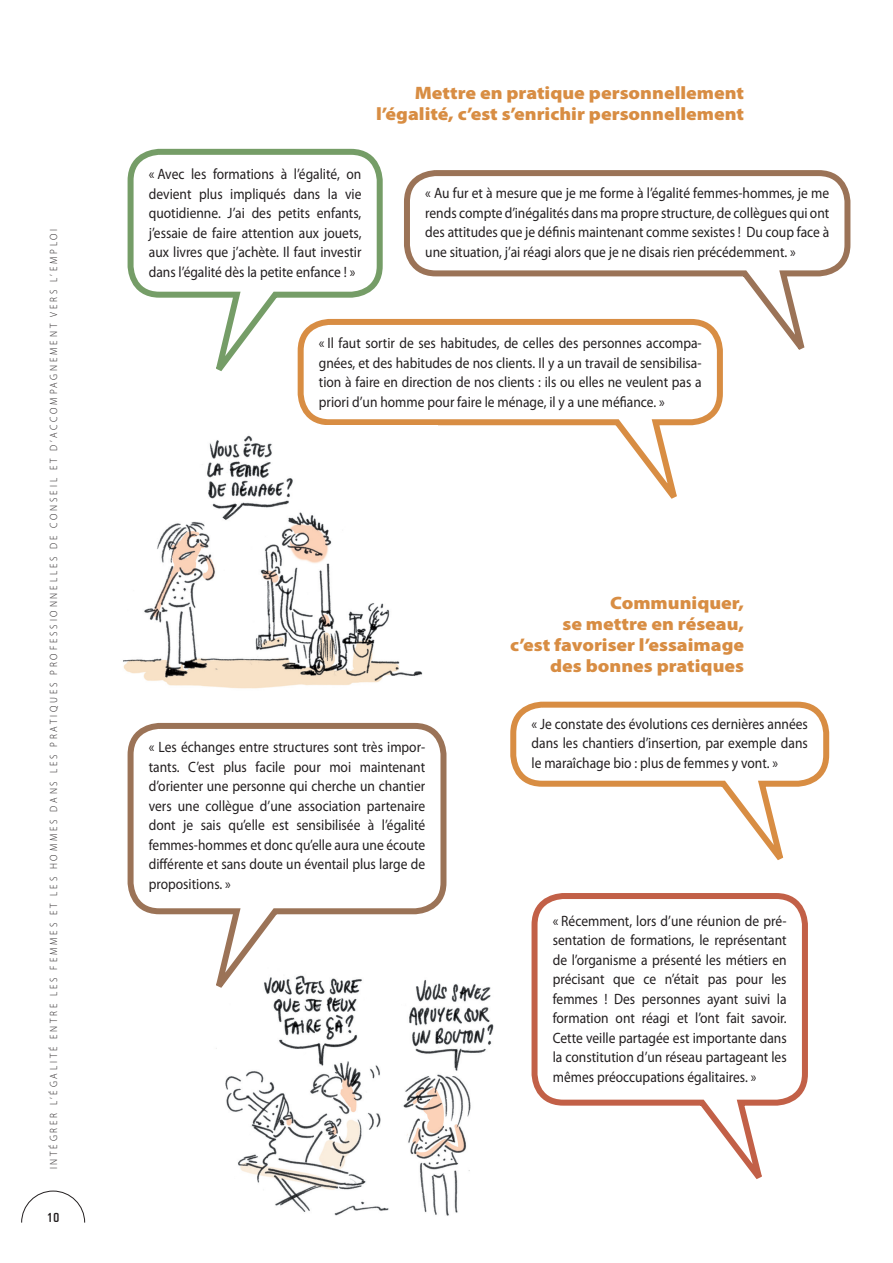
<style>
.page{position:relative;width:893px;height:1263px;background:#fff}
.page>*{position:absolute;margin:0;border:0;box-sizing:border-box;transform-origin:0 0}
.Inter{font:900 18px/21px "Myriad Pro";color:#d88d43;text-align:right;scale:1.1 1}
.Encadré{font:15px/19.5px "Myriad Pro";color:#231f20;text-align:justify;scale:.9 1}
.t1{font:700 13.5px "Cholla Sans";color:#231f20}
.t2{font:300 10.5px "Myriad Pro";letter-spacing:.3em;color:#231f20;scale:.9 1}
</style>
<div class="page">
<svg style="left:21px;top:1190px;width:64px;height:33px"></svg>
<img style="left:216px;top:984px;width:278px;height:232px">
<svg style="left:127px;top:148px;width:256px;height:223px"></svg>
<svg style="left:127px;top:722px;width:322px;height:291px"></svg>
<svg style="left:295px;top:316px;width:428px;height:183px"></svg>
<svg style="left:531px;top:893px;width:277px;height:286px"></svg>
<svg style="left:401px;top:170px;width:450px;height:205px"></svg>
<svg style="left:510px;top:701px;width:320px;height:159px"></svg>
<img style="left:123px;top:425px;width:314px;height:264px">
<p class="t2" style="left:48px;top:1169px;width:1047px;rotate:-90deg">INTÉGRER L’ÉGALITÉ ENTRE LES FEMMES ET LES HOMMES DANS LES PRATIQUES PROFESSIONNELLES DE CONSEIL ET D’ACCOMPAGNEMENT VERS L’EMPLOI</p>
<p class="t1" style="left:47px;top:1210px;width:14px">10</p>
<p class="Inter" style="left:376px;top:82px;width:336px">Mettre en pratique personnellement l’égalité, c’est s’enrichir personnellement</p>
<p class="Encadré" style="left:149px;top:165px;width:238px">« Avec les formations à l’égalité, on devient plus impliqués dans la vie quotidienne. J’ai des petits enfants, j’essaie de faire attention aux jouets, aux livres que j’achète. Il faut investir dans l’égalité dès la petite enfance ! »</p>
<p class="Encadré" style="left:425px;top:184px;width:450px">« Au fur et à mesure que je me forme à l’égalité femmes-hommes, je me rends compte d’inégalités dans ma propre structure, de collègues qui ont des attitudes que je définis maintenant comme sexistes ! Du coup face à une situation, j’ai réagi alors que je ne disais rien précédemment. »</p>
<p class="Encadré" style="left:319px;top:334px;width:427px">« Il faut sortir de ses habitudes, de celles des personnes accompa&shy;gnées, et des habitudes de nos clients. Il y a un travail de sensibilisa&shy;tion à faire en direction de nos clients : ils ou elles ne veulent pas a priori d’un homme pour faire le ménage, il y a une méfiance. »</p>
<p class="Encadré" style="left:149px;top:738px;width:309px">« Les échanges entre structures sont très impor&shy;tants. C’est plus facile pour moi maintenant d’orienter une personne qui cherche un chantier vers une collègue d’une association partenaire dont je sais qu’elle est sensibilisée à l’égalité femmes-hommes et donc qu’elle aura une écoute différente et sans doute un éventail plus large de propositions. »</p>
<p class="Inter" style="left:610px;top:592px;width:123px">Communiquer,</p>
<p class="Inter" style="left:562px;top:613px;width:167px">se mettre en réseau,</p>
<p class="Inter" style="left:510px;top:634px;width:214px">c’est favoriser l’essaimage des bonnes pratiques</p>
<p class="Encadré" style="left:531px;top:714px;width:309px">« Je constate des évolutions ces dernières années dans les chantiers d’insertion, par exemple dans le maraîchage bio : plus de femmes y vont. »</p>
<p class="Encadré" style="left:553px;top:911px;width:261px">« Récemment, lors d’une réunion de pré&shy;sentation de formations, le représentant de l’organisme a présenté les métiers en précisant que ce n’était pas pour les femmes ! Des personnes ayant suivi la formation ont réagi et l’ont fait savoir.<br>Cette veille partagée est importante dans la constitution d’un réseau partageant les mêmes préoccupations égalitaires. »</p>
</div>
